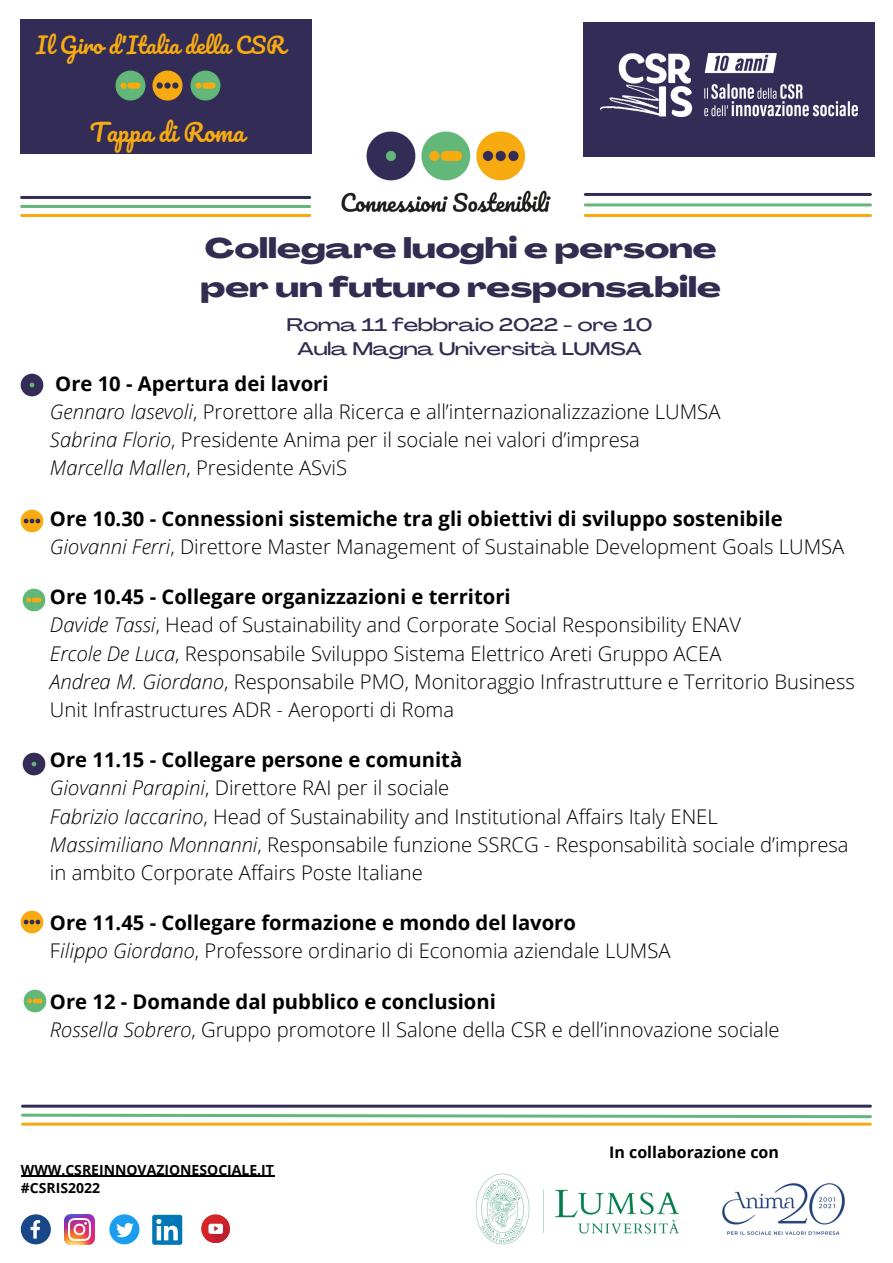
<style>
.page{position:relative;width:893px;height:1263px;background:#fff}
.page>*{position:absolute;margin:0;border:0;box-sizing:border-box;transform-origin:0 0}
.t1{font:800 28px/39px "Agrandir Grand";color:#322c50}
.t2{font:24px "Pacifico";color:#f7ab11}
.t3{font:22px "Pacifico";color:#f7ab11}
.t4{font:300 20.2px/28.2px "Open Sans";color:#000}
.t5{font:700 20.2px "Open Sans";color:#000}
.t6{font:500 18px "Agrandir Grand";color:#322c50}
.t7{font:700 16px "Open Sans";color:#000}
.t8{font:700 14px "Open Sans";color:#000}
.s1{font-style:italic}
</style>
<div class="page">
<hr style="left:22px;top:214px;width:288px;height:3px;background:#f7ab11">
<div style="left:21px;top:19px;width:291px;height:135px;background:#332c56"></div>
<img style="left:309px;top:83px;width:309px;height:134px">
<img style="left:160px;top:70px;width:16px;height:31px">
<img style="left:115px;top:70px;width:45px;height:31px">
<img style="left:20px;top:373px;width:24px;height:24px">
<hr style="left:585px;top:214px;width:285px;height:3px;background:#f7ab11">
<hr style="left:22px;top:205px;width:288px;height:3px;background:#63b778">
<hr style="left:585px;top:203px;width:285px;height:3px;background:#63b778">
<hr style="left:22px;top:196px;width:288px;height:3px;background:#332c56">
<hr style="left:585px;top:193px;width:285px;height:3px;background:#332c56">
<img style="left:176px;top:70px;width:45px;height:31px">
<hr style="left:22px;top:1123px;width:848px;height:3px;background:#f7ab11">
<svg style="left:21px;top:1113px;width:851px;height:6px"></svg>
<hr style="left:22px;top:1105px;width:848px;height:3px;background:#332c56">
<img style="left:20px;top:509px;width:24px;height:24px">
<img style="left:22px;top:588px;width:24px;height:24px">
<img style="left:22px;top:752px;width:24px;height:24px">
<img style="left:20px;top:910px;width:24px;height:24px">
<img style="left:23px;top:989px;width:24px;height:24px">
<img style="left:476px;top:1174px;width:202px;height:70px">
<img style="left:722px;top:1183px;width:123px;height:52px">
<svg style="left:21px;top:1214px;width:30px;height:30px"></svg>
<img style="left:65px;top:1214px;width:30px;height:30px">
<svg style="left:109px;top:1214px;width:30px;height:30px"></svg>
<div style="left:152px;top:1215px;width:30px;height:30px;background:#0177b5;border-radius:2px"></div>
<svg style="left:156px;top:1219px;width:22px;height:21px"></svg>
<svg style="left:201px;top:1214px;width:29px;height:29px"></svg>
<svg style="left:205px;top:1219px;width:25px;height:24px"></svg>
<div style="left:584px;top:22px;width:291px;height:135px;background:#332c56"></div>
<img style="left:601px;top:53px;width:256px;height:63px">
<hr style="left:21px;top:1176px;width:253px;height:1px;background:#000">
<p class="t3" style="left:36px;top:33px;width:251px">Il Giro d'Italia della CSR</p>
<p class="t2" style="left:90px;top:120px;width:156px">Tappa di Roma</p>
<p class="t1" style="left:200px;top:232px;width:522px">Collegare luoghi e persone per un futuro responsabile</p>
<p class="t6" style="left:287px;top:318px;width:367px">Roma 11 febbraio 2022 - ore 10</p>
<p class="t6" style="left:297px;top:342px;width:346px">Aula Magna Università LUMSA</p>
<p class="t5" style="left:55px;top:369px;width:275px">Ore 10 - Apertura dei lavori</p>
<p class="t4" style="left:50px;top:397px;width:672px"><span class="s1">Gennaro Iasevoli</span>, Prorettore alla Ricerca e all’internazionalizzazione LUMSA</p>
<p class="t4" style="left:50px;top:425px;width:591px"><span class="s1">Sabrina Florio</span>, Presidente Anima per il sociale nei valori d’impresa</p>
<p class="t4" style="left:50px;top:453px;width:299px"><span class="s1">Marcella Mallen</span>, Presidente ASviS</p>
<p class="t5" style="left:50px;top:504px;width:734px">Ore 10.30 - Connessioni sistemiche tra gli obiettivi di sviluppo sostenibile</p>
<p class="t4" style="left:50px;top:532px;width:795px"><span class="s1">Giovanni Ferri</span>, Direttore Master Management of Sustainable Development Goals LUMSA</p>
<p class="t5" style="left:50px;top:583px;width:462px">Ore 10.45 - Collegare organizzazioni e territori</p>
<p class="t4" style="left:50px;top:610px;width:692px"><span class="s1">Davide Tassi</span>, Head of Sustainability and Corporate Social Responsibility ENAV</p>
<p class="t4" style="left:50px;top:639px;width:673px"><span class="s1">Ercole De Luca</span>, Responsabile Sviluppo Sistema Elettrico Areti Gruppo ACEA</p>
<p class="t4" style="left:50px;top:667px;width:806px"><span class="s1">Andrea M. Giordano</span>, Responsabile PMO, Monitoraggio Infrastrutture e Territorio Business<br>Unit Infrastructures ADR - Aeroporti di Roma</p>
<p class="t5" style="left:50px;top:746px;width:414px">Ore 11.15 - Collegare persone e comunità</p>
<p class="t4" style="left:50px;top:773px;width:401px"><span class="s1">Giovanni Parapini</span>, Direttore RAI per il sociale</p>
<p class="t4" style="left:50px;top:802px;width:669px"><span class="s1">Fabrizio Iaccarino</span>, Head of Sustainability and Institutional Affairs Italy ENEL</p>
<p class="t4" style="left:50px;top:830px;width:800px"><span class="s1">Massimiliano Monnanni</span>, Responsabile funzione SSRCG - Responsabilità sociale d’impresa</p>
<p class="t4" style="left:50px;top:858px;width:374px">in ambito Corporate Affairs Poste Italiane</p>
<p class="t5" style="left:50px;top:909px;width:527px">Ore 11.45 - Collegare formazione e mondo del lavoro</p>
<p class="t4" style="left:50px;top:937px;width:622px">F<span class="s1">ilippo Giordano</span>, Professore ordinario di Economia aziendale LUMSA</p>
<p class="t5" style="left:50px;top:987px;width:447px">Ore 12 - Domande dal pubblico e conclusioni</p>
<p class="t4" style="left:50px;top:1015px;width:731px"><span class="s1">Rossella Sobrero</span>, Gruppo promotore Il Salone della CSR e dell’innovazione sociale</p>
<p class="t8" style="left:21px;top:1160px;width:255px">WWW.CSREINNOVAZIONESOCIALE.IT</p>
<p class="t8" style="left:21px;top:1178px;width:81px">#CSRIS2022</p>
<p class="t7" style="left:609px;top:1141px;width:171px">In collaborazione con</p>
</div>
